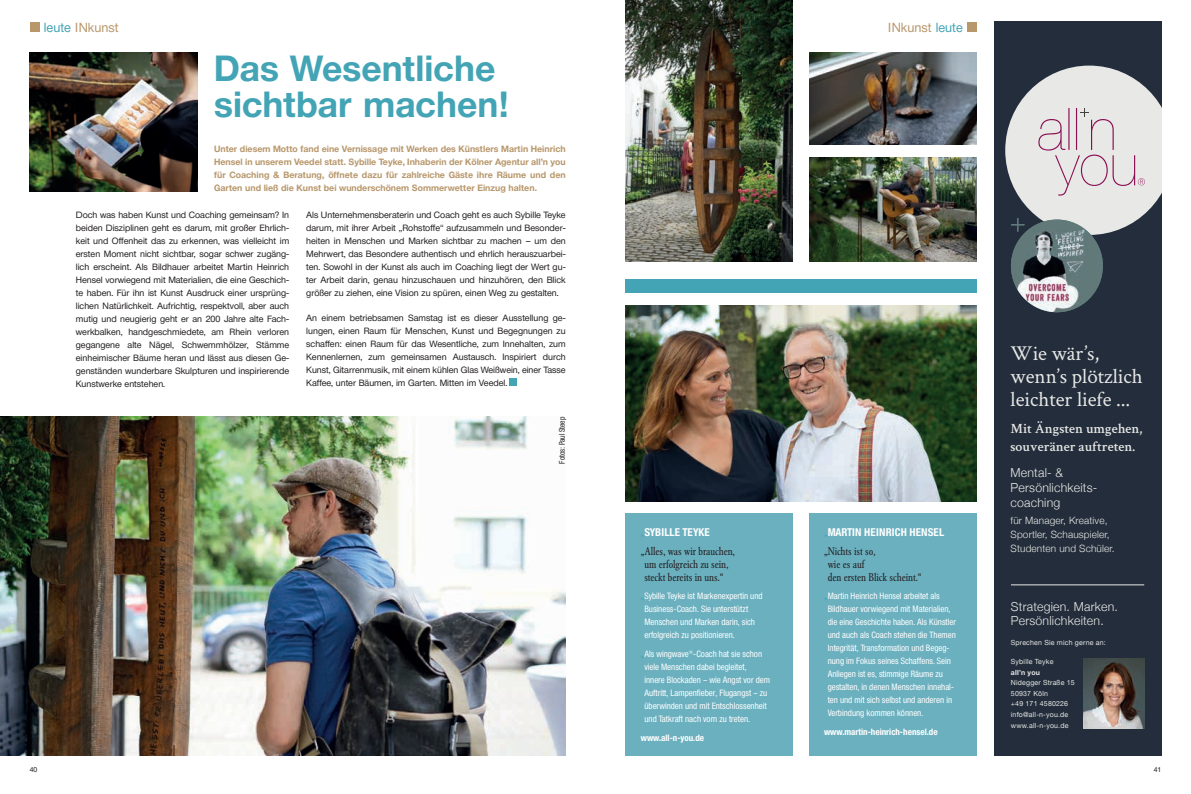
<style>
.page{position:relative;width:1191px;height:794px;background:#fff}
.page>*{position:absolute;margin:0;border:0;box-sizing:border-box;transform-origin:0 0}
.t1{font:700 36px/36px "Neue Helvetica BQ";color:#43a4b5}
.t2{font:21.2px/23.2px "Crimson Text";color:#e8e9e7}
.t3{font:600 14.1px/18.2px "Crimson Text";color:#e8e9e7}
.t4{font:13px "Neue Helvetica BQ";color:#b8976b}
.t5{font:300 12.4px/14.7px "Helvetica Neue";letter-spacing:.015em;color:#e8e9e7}
.t6{font:11px/13px "Garamond Condensed BQ";letter-spacing:-.01em;color:#231f20}
.t7{font:700 11px "Neue Helvetica Condensed BQ";letter-spacing:.005em;color:#fff}
.t8{font:300 10.1px/14.1px "Helvetica Neue";letter-spacing:.015em;color:#e8e9e7}
.t9{font:9px/13px "Neue Helvetica BQ";color:#231f20;text-align:justify}
.t10{font:9px/13px "Neue Helvetica Condensed BQ";color:#fff}
.t11{font:700 9px/13px "Neue Helvetica BQ";color:#b8976b;text-align:justify}
.t12{font:700 9px "Neue Helvetica Condensed BQ";color:#fff}
.t13{font:8px "Neue Helvetica Condensed BQ";letter-spacing:-.01em;color:#231f20;scale:.95 1}
.t14{font:7.1px/10.6px "Helvetica Neue";letter-spacing:.025em;color:#e8e9e7}
.t15{font:700 7.1px "Helvetica Neue";letter-spacing:.025em;color:#e8e9e7}
.t16{font:7px "Neue Helvetica BQ";color:#231f20}
.s1{color:#43a4b5}
.s2{font-family:"Garamond Condensed BQ";font-weight:400;color:#43a4b5}
.s3{font-family:"Garamond Condensed BQ";font-size:11px;color:#43a4b5}
</style>
<div class="page">
<div style="left:510px;top:378px;width:7px;height:8px;background:#43a4b5"></div>
<div style="left:30px;top:22px;width:10px;height:10px;background:#b8976b"></div>
<div style="left:994px;top:21px;width:167px;height:735px;background:#232d3b"></div>
<hr style="left:1011px;top:584px;width:133px;height:1px;background:#e8e9e7">
<img style="left:1083px;top:659px;width:61px;height:69px">
<svg style="left:1005px;top:66px;width:156px;height:168px"></svg>
<img style="left:1011px;top:219px;width:91px;height:93px">
<img style="left:625px;top:305px;width:352px;height:196px">
<div style="left:625px;top:513px;width:167px;height:242px;background:#6bb0bf"></div>
<div style="left:809px;top:513px;width:168px;height:242px;background:#6bb0bf"></div>
<div style="left:625px;top:280px;width:352px;height:13px;background:#43a4b5"></div>
<img style="left:0;top:417px;width:566px;height:338px">
<img style="left:30px;top:52px;width:167px;height:140px">
<img style="left:625px;top:0;width:167px;height:262px">
<div style="left:967px;top:22px;width:10px;height:10px;background:#b8976b"></div>
<img style="left:809px;top:52px;width:168px;height:93px">
<img style="left:809px;top:157px;width:168px;height:105px">
<h3 class="t4" style="left:44px;top:19px;width:76px"><span class="s1">leute</span> INkunst</h3>
<h1 class="t1" style="left:214px;top:50px;width:296px">Das Wesentliche sichtbar machen!</h1>
<p class="t11" style="left:214px;top:142px;width:353px">Unter diesem Motto fand eine Vernissage mit Werken des Künstlers Martin Heinrich Hensel in unserem Veedel statt. Sybille Teyke, Inhaberin der Kölner Agentur all’n you für Coaching &amp; Beratung, öffnete dazu für zahlreiche Gäste ihre Räume und den Garten und ließ die Kunst bei wunderschönem Sommerwetter Einzug halten.</p>
<p class="t9" style="left:306px;top:208px;width:261px">Als Unternehmensberaterin und Coach geht es auch Sybille Teyke darum, mit ihrer Arbeit „Rohstoffe“ aufzusammeln und Besonder&shy;heiten in Menschen und Marken sichtbar zu machen – um den Mehrwert, das Besondere authentisch und ehrlich herauszuarbei&shy;ten. Sowohl in der Kunst als auch im Coaching liegt der Wert gu&shy;ter Arbeit darin, genau hinzuschauen und hinzuhören, den Blick größer zu ziehen, eine Vision zu spüren, einen Weg zu gestalten.</p>
<p class="t9" style="left:306px;top:311px;width:261px">An einem betriebsamen Samstag ist es dieser Ausstellung ge&shy;lungen, einen Raum für Menschen, Kunst und Begegnungen zu schaffen: einen Raum für das Wesentliche, zum Innehalten, zum Kennenlernen, zum gemeinsamen Austausch. Inspiriert durch Kunst, Gitarrenmusik, mit einem kühlen Glas Weißwein, einer Tasse Kaffee, unter Bäumen, im Garten. Mitten im Veedel.</p>
<p class="t9" style="left:76px;top:208px;width:215px">Doch was haben Kunst und Coaching gemeinsam? In beiden Disziplinen geht es darum, mit großer Ehrlich&shy;keit und Offenheit das zu erkennen, was vielleicht im ersten Moment nicht sichtbar, sogar schwer zugäng&shy;lich erscheint. Als Bildhauer arbeitet Martin Heinrich Hensel vorwiegend mit Materialien, die eine Geschich&shy;te haben. Für ihn ist Kunst Ausdruck einer ursprüng&shy;lichen Natürlichkeit. Aufrichtig, respektvoll, aber auch mutig und neugierig geht er an 200 Jahre alte Fach&shy;werkbalken, handgeschmiedete, am Rhein verloren gegangene alte Nägel, Schwemmhölzer, Stämme einheimischer Bäume heran und lässt aus diesen Ge&shy;genständen wunderbare Skulpturen und inspirierende Kunstwerke entstehen.</p>
<p class="t13" style="left:557px;top:463px;width:51px;rotate:-90deg">Fotos: Paul Steep</p>
<h3 class="t4" style="left:888px;top:19px;width:76px">INkunst <span class="s1">leute</span></h3>
<p class="t7" style="left:641px;top:525px;width:70px"><span class="s2">„</span> SYBILLE TEYKE</p>
<p class="t6" style="left:644px;top:545px;width:92px;text-indent:-4px">„ Alles, was wir brauchen, um erfolgreich zu sein, steckt bereits in uns.“</p>
<p class="t10" style="left:644px;top:590px;width:120px;text-indent:-4px"><span class="s3">„</span> Sybille Teyke ist Markenexpertin und Business-Coach. Sie unterstützt Menschen und Marken darin, sich erfolgreich zu positionieren.</p>
<p class="t10" style="left:644px;top:647px;width:127px;text-indent:-4px"><span class="s3">„</span> Als wingwave<sup>®</sup>-Coach hat sie schon viele Menschen dabei begleitet,<br>innere Blockaden – wie Angst vor dem Auftritt, Lampenfieber, Flugangst – zu überwinden und mit Entschlossenheit und Tatkraft nach vorn zu treten.</p>
<p class="t12" style="left:641px;top:732px;width:65px">www.all-n-you.de</p>
<p class="t7" style="left:824px;top:525px;width:122px"><span class="s2">„</span> MARTIN HEINRICH HENSEL</p>
<p class="t6" style="left:827px;top:545px;width:95px;text-indent:-4px">„ Nichts ist so,<br>wie es auf<br>den ersten Blick scheint.“</p>
<p class="t10" style="left:827px;top:590px;width:130px;text-indent:-4px"><span class="s3">„</span> Martin Heinrich Hensel arbeitet als Bildhauer vorwiegend mit Materialien, die eine Geschichte haben. Als Künstler und auch als Coach stehen die Themen Integrität, Transformation und Begeg&shy;nung im Fokus seines Schaffens. Sein Anliegen ist es, stimmige Räume zu gestalten, in denen Menschen innehal&shy;ten und mit sich selbst und anderen in Verbindung kommen können.</p>
<p class="t12" style="left:824px;top:726px;width:115px">www.martin-heinrich-hensel.de</p>
<h2 class="t2" style="left:1010px;top:341px;width:133px">Wie wär’s, wenn’s plötzlich leichter liefe ...</h2>
<h3 class="t3" style="left:1010px;top:418px;width:133px">Mit Ängsten umgehen, souveräner auftreten.</h3>
<h3 class="t5" style="left:1010px;top:464px;width:88px">Mental- &amp;<br>Persönlichkeits&shy;coaching</h3>
<p class="t8" style="left:1010px;top:512px;width:105px">für Manager, Kreative,<br>Sportler, Schauspieler,<br>Studenten und Schüler.</p>
<h3 class="t5" style="left:1011px;top:598px;width:108px">Strategien. Marken.<br>Persönlichkeiten.</h3>
<p class="t14" style="left:1011px;top:638px;width:96px">Sprechen Sie mich gerne an:</p>
<p class="t14" style="left:1011px;top:656px;width:44px">Sybille Teyke</p>
<p class="t15" style="left:1011px;top:666px;width:31px">all’n you</p>
<p class="t14" style="left:1011px;top:678px;width:65px">Nidegger Straße 15<br>50937 Köln<br>+49 171 4580226 info@all-n-you.de www.all-n-you.de</p>
<p class="t16" style="left:30px;top:765px;width:9px">40</p>
<p class="t16" style="left:1153px;top:765px;width:9px">41</p>
</div>
